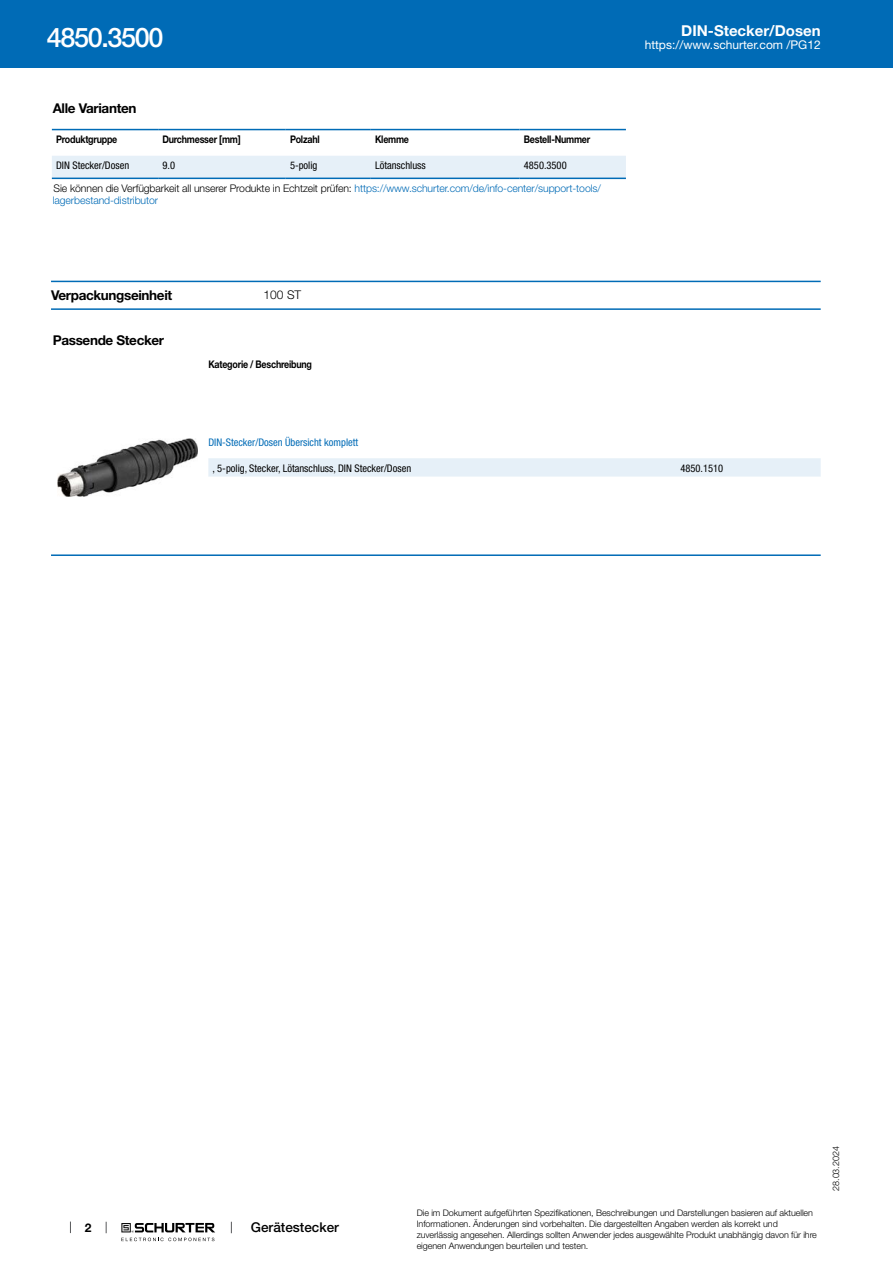
<style>
.page{position:relative;width:893px;height:1263px;background:#fff}
.page>*{position:absolute;margin:0;border:0;box-sizing:border-box;transform-origin:0 0}
.t1{font:500 27px "Helvetica Neue LT";letter-spacing:-.05em;color:#fff}
.t2{font:700 15px "Helvetica Neue LT";color:#fff}
.t3{font:700 13.5px "Helvetica Neue LT";letter-spacing:-.025em;color:#000}
.t4{font:500 13.5px "Helvetica Neue LT";color:#000}
.t5{font:12px "Helvetica Neue LT";color:#fff}
.t6{font:300 12px "Helvetica Neue LT";color:#000}
.t7{font:700 12px "Helvetica Neue LT";color:#000}
.t8{font:300 10.5px/22.6px "Helvetica Neue LT";letter-spacing:-.01em;color:#000}
.t9{font:condensed 10.5px "Helvetica Neue LT";color:#000}
.t10{font:700 10.5px "Helvetica Neue LT";letter-spacing:-.025em;color:#000;scale:.85 1}
.t11{font:condensed 10.5px "Helvetica Neue LT";color:#006bb6}
.t12{font:300 10.5px "Helvetica Neue LT";letter-spacing:-.01em;color:#006bb6}
.t13{font:300 9px/10.8px "Helvetica Neue LT";letter-spacing:-.01em;color:#000}
.s1{font-weight:400;font-stretch:condensed}
.s2{color:#006bb6}
</style>
<div class="page">
<svg style="left:70px;top:1221px;width:1px;height:12px"></svg>
<svg style="left:121px;top:1223px;width:94px;height:18px"></svg>
<div style="left:0;top:0;width:893px;height:68px;background:#006bb6"></div>
<svg style="left:52px;top:130px;width:574px;height:50px"></svg>
<div style="left:52px;top:156px;width:574px;height:22px;background:#e6f0f8"></div>
<hr style="left:52px;top:129px;width:106px;height:1px;background:#006bb6">
<hr style="left:158px;top:129px;width:128px;height:1px;background:#006bb6">
<hr style="left:286px;top:129px;width:85px;height:1px;background:#006bb6">
<hr style="left:371px;top:129px;width:149px;height:1px;background:#006bb6">
<hr style="left:520px;top:129px;width:106px;height:1px;background:#006bb6">
<hr style="left:52px;top:178px;width:106px;height:1px;background:#006bb6">
<hr style="left:158px;top:178px;width:128px;height:1px;background:#006bb6">
<hr style="left:286px;top:178px;width:85px;height:1px;background:#006bb6">
<hr style="left:371px;top:178px;width:149px;height:1px;background:#006bb6">
<hr style="left:520px;top:178px;width:106px;height:1px;background:#006bb6">
<hr style="left:51px;top:281px;width:770px;height:1px;background:#006bb6">
<hr style="left:51px;top:308px;width:770px;height:2px;background:#006bb6">
<img style="left:58px;top:438px;width:139px;height:58px">
<div style="left:208px;top:458px;width:613px;height:19px;background:#e6f0f8"></div>
<hr style="left:51px;top:554px;width:770px;height:2px;background:#006bb6">
<h1 class="t1" style="left:47px;top:21px;width:118px">4850.3500</h1>
<h3 class="t3" style="left:53px;top:99px;width:85px">Alle Varianten</h3>
<p class="t10" style="left:56px;top:133px;width:74px">Produktgruppe</p>
<p class="t10" style="left:162px;top:133px;width:94px">Durchmesser [mm]</p>
<p class="t10" style="left:290px;top:133px;width:36px">Polzahl</p>
<p class="t10" style="left:375px;top:133px;width:42px">Klemme</p>
<p class="t10" style="left:524px;top:133px;width:80px">Bestell-Nummer</p>
<p class="t9" style="left:56px;top:159px;width:75px">DIN Stecker/Dosen</p>
<p class="t9" style="left:162px;top:159px;width:14px">9.0</p>
<p class="t9" style="left:290px;top:159px;width:29px">5-polig</p>
<p class="t9" style="left:375px;top:159px;width:52px">Lötanschluss</p>
<p class="t8" style="left:54px;top:154px;width:549px;text-indent:470px"><span class="s1">4850.3500<br></span>Sie können die Verfügbarkeit all unserer Produkte in Echtzeit prüfen: <span class="s2">https://www.schurter.com/de/info-center/support-tools/</span></p>
<p class="t12" style="left:53px;top:194px;width:107px">lagerbestand-distributor</p>
<h3 class="t3" style="left:51px;top:287px;width:123px">Verpackungseinheit</h3>
<h3 class="t6" style="left:264px;top:287px;width:39px">100 ST</h3>
<h3 class="t3" style="left:53px;top:332px;width:113px">Passende Stecker</h3>
<p class="t10" style="left:208px;top:358px;width:123px">Kategorie / Beschreibung</p>
<h2 class="t2" style="left:681px;top:21px;width:141px">DIN-Stecker/Dosen</h2>
<h3 class="t5" style="left:645px;top:38px;width:178px">https://www.schurter.com /PG12</h3>
<p class="t11" style="left:208px;top:436px;width:151px">DIN-Stecker/Dosen Übersicht komplett</p>
<p class="t9" style="left:213px;top:462px;width:200px">, 5-polig, Stecker, Lötanschluss, DIN Stecker/Dosen</p>
<p class="t9" style="left:680px;top:462px;width:44px">4850.1510</p>
<h3 class="t7" style="left:85px;top:1220px;width:8px">2</h3>
<h3 class="t4" style="left:251px;top:1219px;width:90px">Gerätestecker</h3>
<p class="t13" style="left:417px;top:1207px;width:402px">Die im Dokument aufgeführten Spezifikationen, Beschreibungen und Darstellungen basieren auf aktuellen Informationen. Änderungen sind vorbehalten. Die dargestellten Angaben werden als korrekt und zuverlässig angesehen. Allerdings sollten Anwender jedes ausgewählte Produkt unabhängig davon für ihre eigenen Anwendungen beurteilen und testen.</p>
<p class="t13" style="left:830px;top:1191px;width:46px;rotate:-90deg">28.03.2024</p>
</div>
